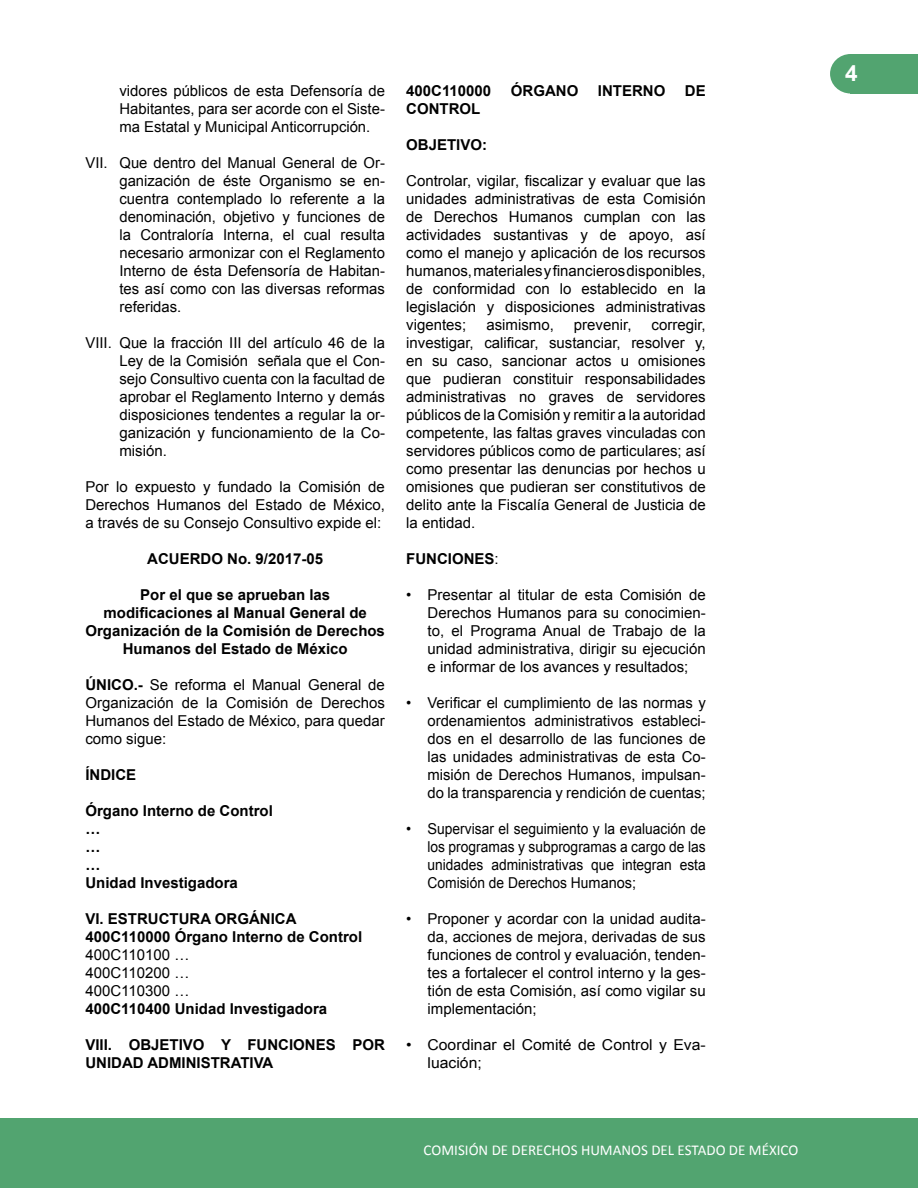
<style>
.page{position:relative;width:918px;height:1188px;background:#fff}
.page>*{position:absolute;margin:0;border:0;box-sizing:border-box;transform-origin:0 0}
.t1{font:700 22.5px "Arial";color:#fff}
.t2{font:15px/18px "Arial";color:#000;text-align:justify}
.t3{font:700 15px/18px "Arial";color:#000}
.t4{font:15px "Calibri";color:#fff}
.t5{font:15px/18px "Arial";color:#000;scale:1.05 1}
.s1{font-weight:700}
.s2{font-weight:400}
</style>
<div class="page">
<div style="left:0;top:1118px;width:918px;height:70px;background:#52a470"></div>
<div style="left:851px;top:54px;width:67px;height:40px;background:#52a470"></div>
<div style="left:830px;top:54px;width:41px;height:40px;background:#52a470;border-radius:50%"></div>
<p class="t2" style="left:119px;top:82px;width:267px">vidores públicos de esta Defensoría de Habitantes, para ser acorde con el Siste&shy;ma Estatal y Municipal Anticorrupción.</p>
<p class="t2" style="left:119px;top:154px;width:267px;text-indent:-34px">VII. Que dentro del Manual General de Or&shy;ganización de éste Organismo se en&shy;cuentra contemplado lo referente a la denominación, objetivo y funciones de la Contraloría Interna, el cual resulta necesario armonizar con el Reglamento Interno de ésta Defensoría de Habitan&shy;tes así como con las diversas reformas referidas.</p>
<p class="t2" style="left:119px;top:334px;width:267px;text-indent:-34px">VIII. Que la fracción III del artículo 46 de la Ley de la Comisión señala que el Con&shy;sejo Consultivo cuenta con la facultad de aprobar el Reglamento Interno y demás disposiciones tendentes a regular la or&shy;ganización y funcionamiento de la Co&shy;misión.</p>
<p class="t2" style="left:85px;top:478px;width:301px">Por lo expuesto y fundado la Comisión de Derechos Humanos del Estado de México, a través de su Consejo Consultivo expide el:</p>
<p class="t3" style="left:147px;top:550px;width:177px">ACUERDO No. 9/2017-05</p>
<p class="t3" style="left:85px;top:586px;width:301px;text-align:center">Por el que se aprueban las modificaciones al Manual General de<br>Organización de la Comisión de Derechos<br>Humanos del Estado de México</p>
<p class="t2" style="left:85px;top:676px;width:301px"><span class="s1">ÚNICO.-</span> Se reforma el Manual General de Organización de la Comisión de Derechos Humanos del Estado de México, para quedar como sigue:</p>
<p class="t3" style="left:85px;top:766px;width:52px">ÍNDICE</p>
<p class="t3" style="left:85px;top:802px;width:189px">Órgano Interno de Control …<br>…<br>…<br>Unidad Investigadora</p>
<p class="t3" style="left:85px;top:910px;width:278px">VI. ESTRUCTURA ORGÁNICA<br>400C110000 Órgano Interno de Control</p>
<p class="t2" style="left:85px;top:946px;width:105px">400C110100 … 400C110200 … 400C110300 …</p>
<p class="t3" style="left:85px;top:1000px;width:243px">400C110400 Unidad Investigadora</p>
<p class="t3" style="left:85px;top:1036px;width:301px">VIII. OBJETIVO Y FUNCIONES POR<br>UNIDAD ADMINISTRATIVA</p>
<p class="t3" style="left:406px;top:82px;width:87px">400C110000</p>
<p class="t3" style="left:511px;top:82px;width:69px">ÓRGANO</p>
<p class="t3" style="left:598px;top:82px;width:69px">INTERNO</p>
<p class="t3" style="left:685px;top:82px;width:22px">DE</p>
<p class="t3" style="left:406px;top:100px;width:76px">CONTROL</p>
<p class="t3" style="left:406px;top:136px;width:82px">OBJETIVO:</p>
<p class="t2" style="left:406px;top:172px;width:301px">Controlar, vigilar, fiscalizar y evaluar que las unidades administrativas de esta Comisión de Derechos Humanos cumplan con las actividades sustantivas y de apoyo, así como el manejo y aplicación de los recursos humanos, materiales y financieros disponibles, de conformidad con lo establecido en la legislación y disposiciones administrativas vigentes;</p>
<p class="t2" style="left:406px;top:316px;width:301px;text-indent:245px">corregir, investigar, calificar, sustanciar, resolver y, en su caso, sancionar actos u omisiones que pudieran constituir responsabilidades administrativas no graves de servidores públicos de la Comisión y remitir a la autoridad competente, las faltas graves vinculadas con servidores públicos como de particulares; así como presentar las denuncias por hechos u omisiones que pudieran ser constitutivos de delito ante la Fiscalía General de Justicia de la entidad.</p>
<p class="t3" style="left:406px;top:550px;width:94px">FUNCIONES<span class="s2">:</span></p>
<p class="t2" style="left:428px;top:586px;width:280px;text-indent:-21px">• Presentar al titular de esta Comisión de Derechos Humanos para su conocimien&shy;to, el Programa Anual de Trabajo de la unidad administrativa, dirigir su ejecución e informar de los avances y resultados;</p>
<p class="t2" style="left:428px;top:694px;width:280px;text-indent:-21px">• Verificar el cumplimiento de las normas y ordenamientos administrativos estableci&shy;dos en el desarrollo de las funciones de las unidades administrativas de esta Co&shy;misión de Derechos Humanos, impulsan&shy;do la transparencia y rendición de cuentas;</p>
<p class="t2" style="left:428px;top:820px;width:280px;text-indent:-21px">• Supervisar el seguimiento y la evaluación de los programas y subprogramas a cargo de las unidades administrativas que integran esta Comisión de Derechos Humanos;</p>
<p class="t2" style="left:428px;top:910px;width:280px;text-indent:-21px">• Proponer y acordar con la unidad audita&shy;da, acciones de mejora, derivadas de sus funciones de control y evaluación, tenden&shy;tes a fortalecer el control interno y la ges&shy;tión de esta Comisión, así como vigilar su implementación;</p>
<p class="t5" style="left:428px;top:1036px;width:267px;text-indent:-21px">• Coordinar el Comité de Control y Eva&shy;luación;</p>
<p class="t2" style="left:486px;top:316px;width:69px">asimismo,</p>
<p class="t2" style="left:574px;top:316px;width:59px">prevenir,</p>
<p class="t4" style="left:424px;top:1140px;width:376px">COMISIÓN DE DERECHOS HUMANOS DEL ESTADO DE MÉXICO</p>
<h1 class="t1" style="left:845px;top:58px;width:14px">4</h1>
</div>
